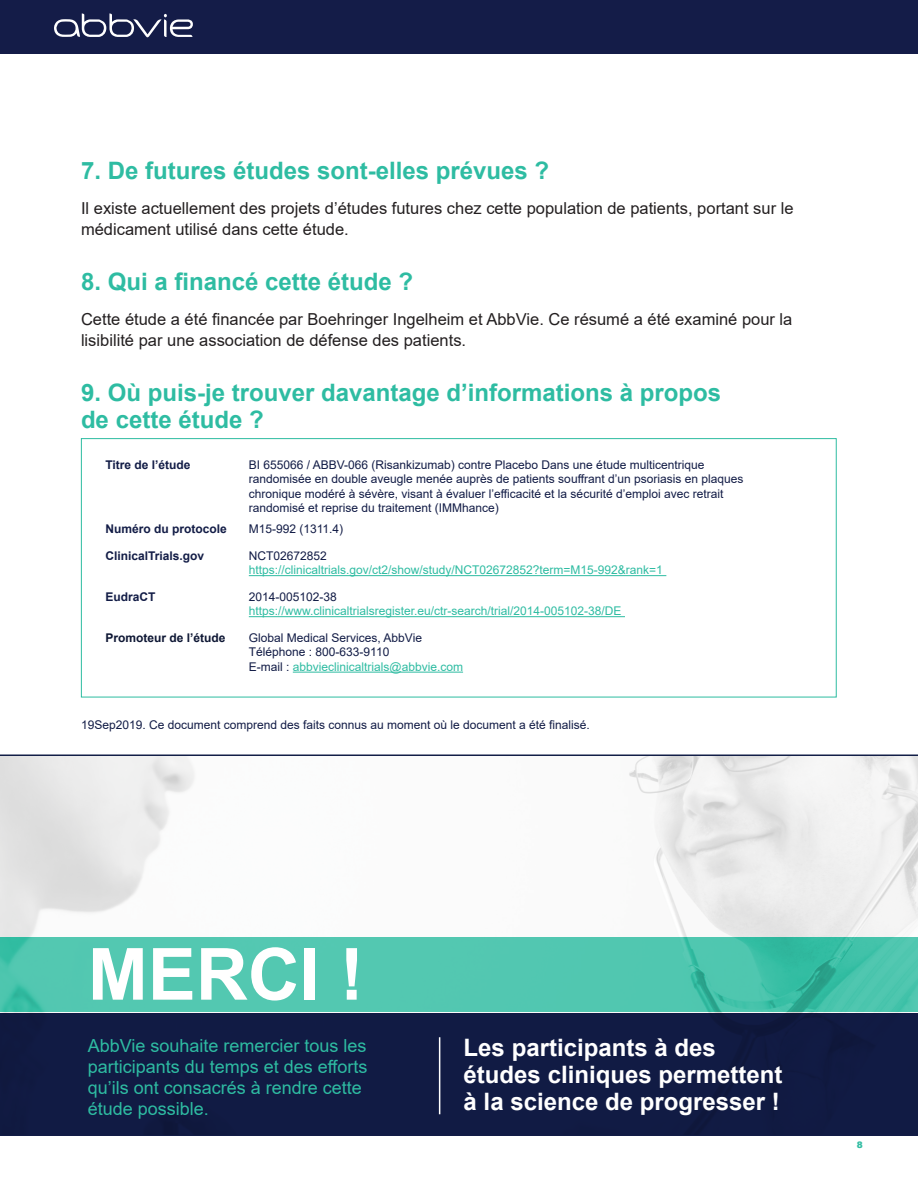
<style>
.page{position:relative;width:918px;height:1188px;background:#fff}
.page>*{position:absolute;margin:0;border:0;box-sizing:border-box;transform-origin:0 0}
.t1{font:700 72px "Arial";color:#fff}
.t2{font:700 24px/27px "Arial";color:#2ebca2}
.t3{font:700 24px/27px "Arial";color:#fff}
.t4{font:18px/21px "Arial";color:#2ebca2}
.t5{font:16.5px/21px "Arial";color:#231f20}
.t6{font:12px/14.4px "Arial";color:#121c46}
.t7{font:12px "Arial";color:#2ebca2}
.t8{font:700 12px "Arial";color:#121c46}
.t9{font:700 12px "Arial";color:#0d1633}
.t10{font:900 9px "Arial";color:#33bda3}
.s1{color:#2ebca2}
</style>
<div class="page">
<div style="left:0;top:0;width:918px;height:54px;background:#141c48"></div>
<svg style="left:54px;top:13px;width:139px;height:24px"></svg>
<img style="left:0;top:756px;width:918px;height:257px">
<div style="left:0;top:1013px;width:918px;height:123px;background:#121c46"></div>
<hr style="left:439px;top:1037px;width:1px;height:77px;background:#fff">
<svg style="left:0;top:937px;width:918px;height:74px;background:#4dc5ae"></svg>
<hr style="left:0;top:754px;width:918px;height:2px;background:#121e47">
<hr style="left:249px;top:575px;width:417px;height:1px;background:#2ebca2">
<hr style="left:249px;top:616px;width:376px;height:1px;background:#2ebca2">
<hr style="left:293px;top:672px;width:170px;height:1px;background:#2ebca2">
<div style="left:81px;top:438px;width:756px;height:259px;border:1px solid #2dbca1"></div>
<h2 class="t2" style="left:81px;top:158px;width:470px">7. De futures études sont-elles prévues ?</h2>
<h3 class="t5" style="left:81px;top:198px;width:714px">Il existe actuellement des projets d’études futures chez cette population de patients, portant sur le médicament utilisé dans cette étude.</h3>
<h2 class="t2" style="left:81px;top:269px;width:334px">8. Qui a financé cette étude ?</h2>
<h3 class="t5" style="left:81px;top:309px;width:713px">Cette étude a été financée par Boehringer Ingelheim et AbbVie. Ce résumé a été examiné pour la lisibilité par une association de défense des patients.</h3>
<h2 class="t2" style="left:81px;top:380px;width:642px">9. Où puis-je trouver davantage d’informations à propos de cette étude ?</h2>
<p class="t8" style="left:105px;top:456px;width:87px">Titre de l’étude</p>
<p class="t6" style="left:249px;top:458px;width:496px">BI 655066 / ABBV-066 (Risankizumab) contre Placebo Dans une étude multicentrique randomisée en double aveugle menée auprès de patients souffrant d’un psoriasis en plaques chronique modéré à sévère, visant à évaluer l’efficacité et la sécurité d’emploi avec retrait randomisé et reprise du traitement (IMMhance)</p>
<p class="t8" style="left:105px;top:520px;width:123px">Numéro du protocole</p>
<p class="t6" style="left:249px;top:521px;width:96px">M15-992 (1311.4)</p>
<p class="t8" style="left:105px;top:547px;width:100px">ClinicalTrials.gov</p>
<p class="t6" style="left:249px;top:548px;width:80px">NCT02672852</p>
<p class="t7" style="left:249px;top:562px;width:416px">https://clinicaltrials.gov/ct2/show/study/NCT02672852?term=M15-992&amp;rank=1</p>
<p class="t8" style="left:105px;top:588px;width:52px">EudraCT</p>
<p class="t6" style="left:249px;top:590px;width:90px">2014-005102-38</p>
<p class="t7" style="left:249px;top:603px;width:374px">https://www.clinicaltrialsregister.eu/ctr-search/trial/2014-005102-38/DE</p>
<p class="t9" style="left:105px;top:629px;width:122px">Promoteur de l’étude</p>
<p class="t6" style="left:249px;top:631px;width:216px">Global Medical Services, AbbVie<br>Téléphone : 800-633-9110<br>E-mail : <span class="s1">abbvieclinicaltrials@abbvie.com</span></p>
<p class="t6" style="left:81px;top:718px;width:510px">19Sep2019. Ce document comprend des faits connus au moment où le document a été finalisé.</p>
<h1 class="t1" style="left:88px;top:924px;width:277px">MERCI !</h1>
<h3 class="t4" style="left:88px;top:1035px;width:281px">AbbVie souhaite remercier tous les participants du temps et des efforts qu’ils ont consacrés à rendre cette étude possible.</h3>
<h2 class="t3" style="left:464px;top:1034px;width:320px">Les participants à des études cliniques permettent à la science de progresser !</h2>
<p class="t10" style="left:857px;top:1139px;width:8px">8</p>
</div>
